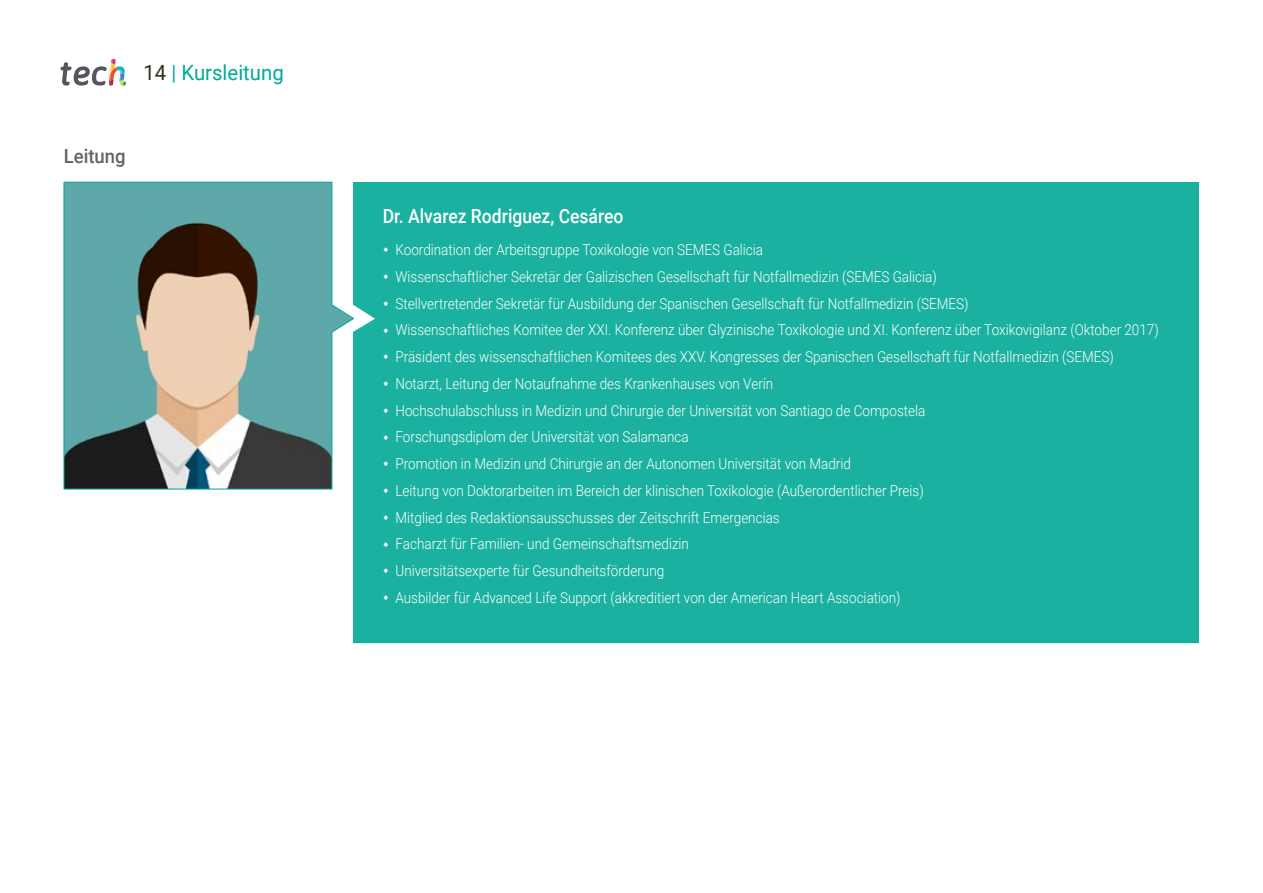
<style>
.page{position:relative;width:1263px;height:893px;background:#fff}
.page>*{position:absolute;margin:0;border:0;box-sizing:border-box;transform-origin:0 0}
.t1{font:21px "Roboto";color:#00a996}
.t2{font:500 19.5px "Roboto";color:#fff;scale:.9 1}
.t3{font:500 19.5px "Roboto";color:#61646a;scale:.95 1}
.t4{font:300 15px/26.7px "Roboto";color:#fff;scale:.9 1}
.s1{color:#312e20}
</style>
<div class="page">
<svg style="left:61px;top:59px;width:65px;height:27px"></svg>
<div style="left:353px;top:182px;width:846px;height:461px;background:#1ab1a0"></div>
<svg style="left:64px;top:182px;width:290px;height:307px;background:#7c9e99"></svg>
<svg style="left:384px;top:247px;width:4px;height:5px"></svg>
<svg style="left:384px;top:274px;width:4px;height:5px"></svg>
<svg style="left:384px;top:301px;width:4px;height:5px"></svg>
<svg style="left:384px;top:328px;width:4px;height:5px"></svg>
<svg style="left:384px;top:354px;width:4px;height:6px"></svg>
<svg style="left:384px;top:381px;width:4px;height:5px"></svg>
<svg style="left:384px;top:408px;width:4px;height:5px"></svg>
<svg style="left:384px;top:435px;width:4px;height:5px"></svg>
<svg style="left:384px;top:462px;width:4px;height:5px"></svg>
<svg style="left:384px;top:488px;width:4px;height:5px"></svg>
<svg style="left:384px;top:515px;width:4px;height:5px"></svg>
<svg style="left:384px;top:542px;width:4px;height:5px"></svg>
<svg style="left:384px;top:569px;width:4px;height:5px"></svg>
<svg style="left:384px;top:595px;width:4px;height:5px"></svg>
<h1 class="t1" style="left:144px;top:57px;width:142px"><span class="s1">14</span> | Kursleitung</h1>
<h2 class="t3" style="left:64px;top:143px;width:67px">Leitung</h2>
<h2 class="t2" style="left:383px;top:203px;width:269px">Dr. Alvarez Rodriguez, Cesáreo</h2>
<p class="t4" style="left:395px;top:236px;width:850px">Koordination der Arbeitsgruppe Toxikologie von SEMES Galicia<br>Wissenschaftlicher Sekretär der Galizischen Gesellschaft für Notfallmedizin (SEMES Galicia)<br>Stellvertretender Sekretär für Ausbildung der Spanischen Gesellschaft für Notfallmedizin (SEMES)<br>Wissenschaftliches Komitee der XXI. Konferenz über Glyzinische Toxikologie und XI. Konferenz über Toxikovigilanz (Oktober 2017)<br>Präsident des wissenschaftlichen Komitees des XXV. Kongresses der Spanischen Gesellschaft für Notfallmedizin (SEMES)<br>Notarzt, Leitung der Notaufnahme des Krankenhauses von Verín<br>Hochschulabschluss in Medizin und Chirurgie der Universität von Santiago de Compostela<br>Forschungsdiplom der Universität von Salamanca<br>Promotion in Medizin und Chirurgie an der Autonomen Universität von Madrid<br>Leitung von Doktorarbeiten im Bereich der klinischen Toxikologie (Außerordentlicher Preis)<br>Mitglied des Redaktionsausschusses der Zeitschrift Emergencias<br>Facharzt für Familien- und Gemeinschaftsmedizin<br>Universitätsexperte für Gesundheitsförderung<br>Ausbilder für Advanced Life Support (akkreditiert von der American Heart Association)</p>
</div>
